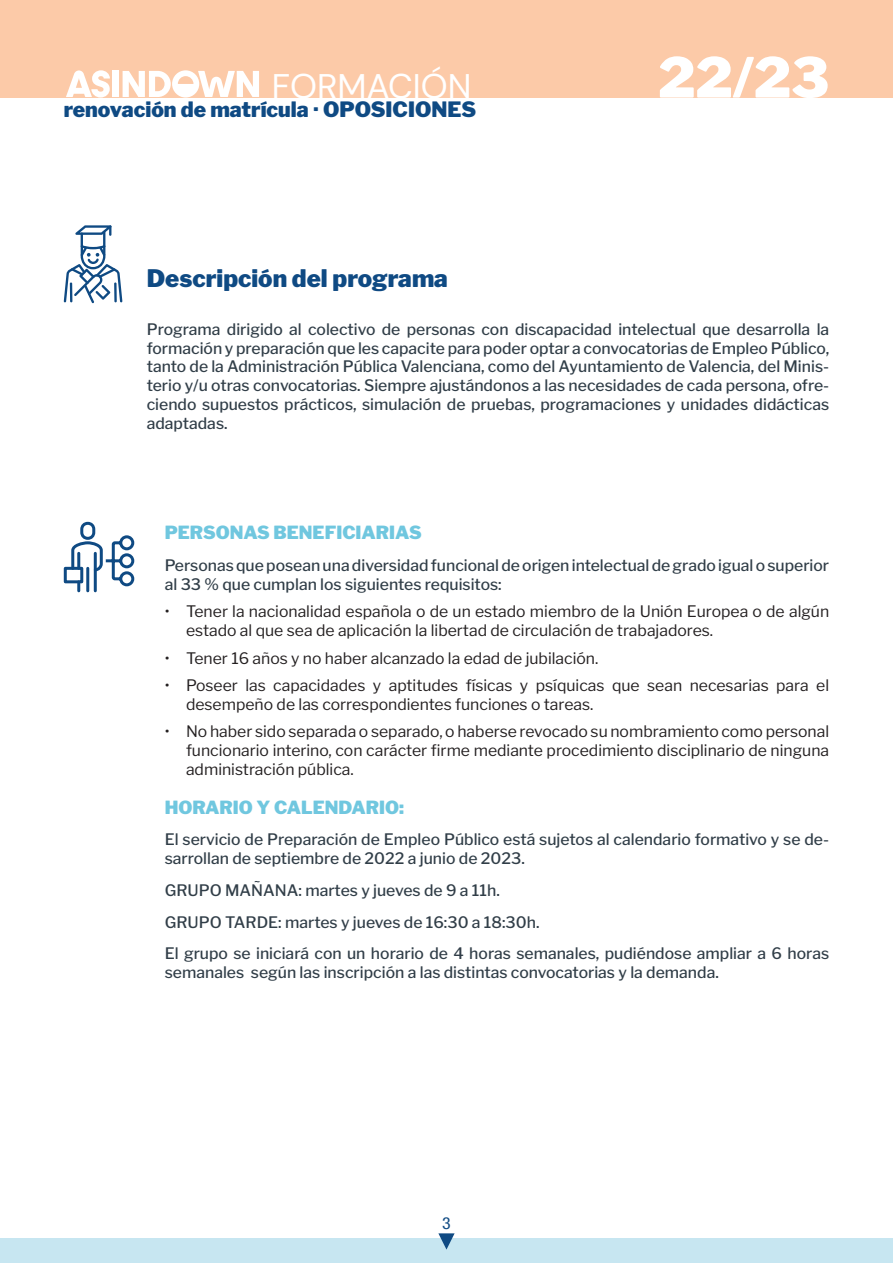
<style>
.page{position:relative;width:893px;height:1263px;background:#fff}
.page>*{position:absolute;margin:0;border:0;box-sizing:border-box;transform-origin:0 0}
.t1{font:900 54.9px "Libre Franklin";color:#fff}
.t2{font:34.05px "DM Sans";color:#fff}
.Titulares2_-_2022{font:900 24px "Libre Franklin";color:#0f4a83}
.t3{font:900 21px "Libre Franklin";color:#0f4a83}
.Titulares3_-_2022{font:900 18px "Libre Franklin";color:#70c7df}
.t4{font:condensed 16.5px "Helvetica Neue";color:#0f4a83;scale:1.09 1}
.TextoCpo_Oscuro_2022{font:500 15.75px/18.9px "Libre Franklin";color:#313e48}
.guionado_-_2022{font:15.75px/18.9px "Libre Franklin";color:#231f20}
</style>
<div class="page">
<div style="left:0;top:0;width:893px;height:98px;background:#fccaa8"></div>
<div style="left:112px;top:71px;width:7px;height:26px;background:#fff"></div>
<svg style="left:123px;top:70px;width:136px;height:28px"></svg>
<svg style="left:66px;top:70px;width:44px;height:28px"></svg>
<div style="left:0;top:1238px;width:893px;height:25px;background:#c7e6f1"></div>
<svg style="left:438px;top:1233px;width:17px;height:16px"></svg>
<svg style="left:64px;top:225px;width:58px;height:78px"></svg>
<div style="left:80px;top:522px;width:15px;height:18px;border:3px solid #0f4a83;border-radius:6px"></div>
<svg style="left:63px;top:534px;width:72px;height:57px"></svg>
<h2 class="t2" style="left:272px;top:65px;width:201px">FORMACIÓN</h2>
<h1 class="t1" style="left:658px;top:35px;width:172px">22/23</h1>
<h3 class="t3" style="left:64px;top:93px;width:414px">renovación de matrícula · OPOSICIONES</h3>
<p class="Titulares2_-_2022" style="left:147px;top:260px;width:303px">Descripción del programa</p>
<p class="TextoCpo_Oscuro_2022" style="left:147px;top:318px;width:684px;text-align:justify">Programa dirigido al colectivo de personas con discapacidad intelectual que desarrolla la formación y preparación que les capacite para poder optar a convocatorias de Empleo Público, tanto de la Administración Pública Valenciana, como del Ayuntamiento de Valencia, del Minis&shy;terio y/u otras convocatorias. Siempre ajustándonos a las necesidades de cada persona, ofre&shy;ciendo supuestos prácticos, simulación de pruebas, programaciones y unidades didácticas adaptadas.</p>
<p class="Titulares3_-_2022" style="left:165px;top:519px;width:258px">PERSONAS BENEFICIARIAS</p>
<p class="TextoCpo_Oscuro_2022" style="left:165px;top:554px;width:666px">Personas que posean una diversidad funcional de origen intelectual de grado igual o superior al 33 % que cumplan los siguientes requisitos:</p>
<p class="guionado_-_2022" style="left:186px;top:600px;width:645px;text-indent:-21px">• Tener la nacionalidad española o de un estado miembro de la Unión Europea o de algún estado al que sea de aplicación la libertad de circulación de trabajadores.</p>
<p class="guionado_-_2022" style="left:165px;top:647px;width:435px">• Tener 16 años y no haber alcanzado la edad de jubilación.</p>
<p class="guionado_-_2022" style="left:186px;top:674px;width:645px;text-indent:-21px">• Poseer las capacidades y aptitudes físicas y psíquicas que sean necesarias para el desempeño de las correspondientes funciones o tareas.</p>
<p class="guionado_-_2022" style="left:186px;top:720px;width:645px;text-align:justify;text-indent:-21px">• No haber sido separada o separado, o haberse revocado su nombramiento como personal funcionario interino, con carácter firme mediante procedimiento disciplinario de ninguna administración pública.</p>
<p class="Titulares3_-_2022" style="left:165px;top:793px;width:241px">HORARIO Y CALENDARIO:</p>
<p class="TextoCpo_Oscuro_2022" style="left:165px;top:829px;width:666px">El servicio de Preparación de Empleo Público está sujetos al calendario formativo y se de&shy;sarrollan de septiembre de 2022 a junio de 2023.</p>
<p class="TextoCpo_Oscuro_2022" style="left:165px;top:879px;width:337px">GRUPO MAÑANA: martes y jueves de 9 a 11h.</p>
<p class="TextoCpo_Oscuro_2022" style="left:165px;top:911px;width:376px">GRUPO TARDE: martes y jueves de 16:30 a 18:30h.</p>
<p class="TextoCpo_Oscuro_2022" style="left:165px;top:942px;width:666px">El grupo se iniciará con un horario de 4 horas semanales, pudiéndose ampliar a 6 horas semanales según las inscripción a las distintas convocatorias y la demanda.</p>
<p class="t4" style="left:442px;top:1214px;width:9px">3</p>
</div>
